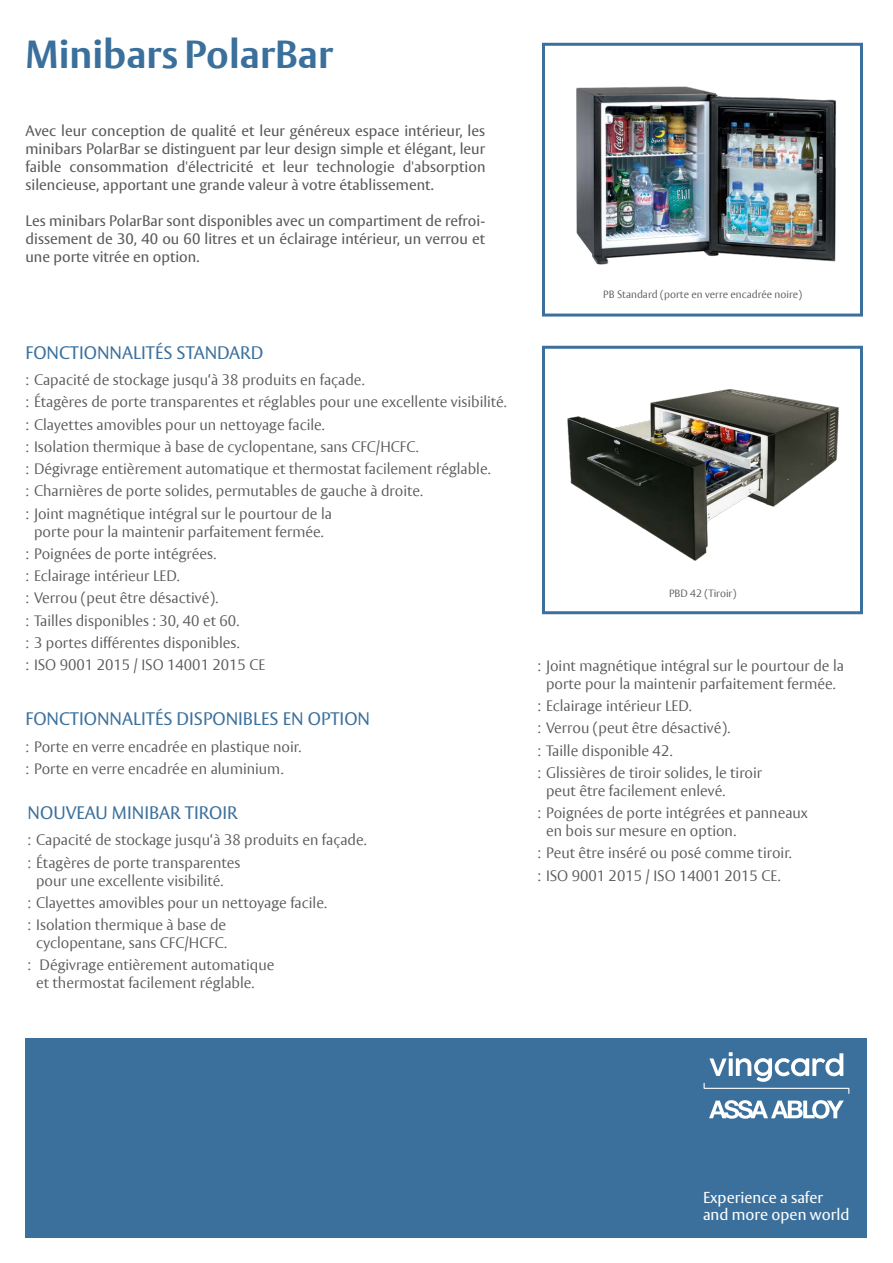
<style>
.page{position:relative;width:893px;height:1263px;background:#fff}
.page>*{position:absolute;margin:0;border:0;box-sizing:border-box;transform-origin:0 0}
.Rubrik_pos{font:700 39px "ASSA Vesta";color:#3b709c}
.DS_Heading_2{font:18px "ASSA Vesta";color:#3b709c}
.t1{font:15.75px/17.5px "ASSA Vesta";color:#fff}
.t2{font:300 15px/18px "ASSA Vesta";color:#58595b;text-align:center}
.DS_Ingress{font:15px/18px "ASSA Vesta";color:#58595b;text-align:justify}
._2010_DS_Picture_text{font:300 10.5px "ASSA Vesta";color:#58595b}
</style>
<div class="page">
<div style="left:26px;top:1038px;width:841px;height:199px;background:#3b709c"></div>
<svg style="left:709px;top:1100px;width:135px;height:19px"></svg>
<svg style="left:704px;top:1052px;width:145px;height:42px"></svg>
<div style="left:542px;top:43px;width:321px;height:274px;border:3px solid #3b709c"></div>
<div style="left:542px;top:346px;width:321px;height:268px;border:3px solid #3b709c"></div>
<img style="left:576px;top:86px;width:261px;height:179px">
<img style="left:567px;top:389px;width:272px;height:172px">
<p class="Rubrik_pos" style="left:26px;top:31px;width:309px">Minibars PolarBar</p>
<p class="DS_Ingress" style="left:26px;top:122px;width:461px">Avec leur conception de qualité et leur généreux espace intérieur, les minibars PolarBar se distinguent par leur design simple et élégant, leur faible consommation d'électricité et leur technologie d'absorption silencieuse, apportant une grande valeur à votre établissement.</p>
<p class="DS_Ingress" style="left:26px;top:212px;width:461px">Les minibars PolarBar sont disponibles avec un compartiment de refroi&shy;dissement de 30, 40 ou 60 litres et un éclairage intérieur, un verrou et une porte vitrée en option.</p>
<p class="DS_Heading_2" style="left:26px;top:341px;width:239px">FONCTIONNALITÉS STANDARD</p>
<p class="t2" style="left:26px;top:372px;width:340px">: Capacité de stockage jusqu‘à 38 produits en façade.</p>
<p class="t2" style="left:26px;top:394px;width:483px">: Étagères de porte transparentes et réglables pour une excellente visibilité.</p>
<p class="t2" style="left:26px;top:416px;width:301px">: Clayettes amovibles pour un nettoyage facile.</p>
<p class="t2" style="left:26px;top:438px;width:395px">: Isolation thermique à base de cyclopentane, sans CFC/HCFC.</p>
<p class="t2" style="left:26px;top:461px;width:467px">: Dégivrage entièrement automatique et thermostat facilement réglable.</p>
<p class="t2" style="left:26px;top:483px;width:399px">: Charnières de porte solides, permutables de gauche à droite.</p>
<p class="t2" style="left:26px;top:505px;width:308px">: Joint magnétique intégral sur le pourtour de la porte pour la maintenir parfaitement fermée.</p>
<p class="t2" style="left:26px;top:545px;width:192px">: Poignées de porte intégrées.</p>
<p class="t2" style="left:26px;top:568px;width:156px">: Eclairage intérieur LED.</p>
<p class="t2" style="left:26px;top:590px;width:194px">: Verrou (peut être désactivé).</p>
<p class="t2" style="left:26px;top:612px;width:215px">: Tailles disponibles : 30, 40 et 60.</p>
<p class="t2" style="left:26px;top:634px;width:216px">: 3 portes différentes disponibles.</p>
<p class="t2" style="left:26px;top:657px;width:241px">: ISO 9001 2015 / ISO 14001 2015 CE</p>
<p class="DS_Heading_2" style="left:26px;top:708px;width:346px">FONCTIONNALITÉS DISPONIBLES EN OPTION</p>
<p class="t2" style="left:26px;top:738px;width:277px">: Porte en verre encadrée en plastique noir.</p>
<p class="t2" style="left:26px;top:760px;width:259px">: Porte en verre encadrée en aluminium.</p>
<p class="DS_Heading_2" style="left:28px;top:802px;width:212px">NOUVEAU MINIBAR TIROIR</p>
<p class="t2" style="left:28px;top:832px;width:340px">: Capacité de stockage jusqu‘à 38 produits en façade.</p>
<p class="t2" style="left:28px;top:854px;width:214px">: Étagères de porte transparentes pour une excellente visibilité.</p>
<p class="t2" style="left:28px;top:894px;width:301px">: Clayettes amovibles pour un nettoyage facile.</p>
<p class="t2" style="left:28px;top:917px;width:201px">: Isolation thermique à base de cyclopentane, sans CFC/HCFC.</p>
<p class="t2" style="left:36px;top:957px;width:240px;text-align:left;text-indent:-9px">: Dégivrage entièrement automatique et thermostat facilement réglable.</p>
<p class="_2010_DS_Picture_text" style="left:603px;top:288px;width:200px">PB Standard (porte en verre encadrée noire)</p>
<p class="_2010_DS_Picture_text" style="left:669px;top:587px;width:69px">PBD 42 (Tiroir)</p>
<p class="t2" style="left:537px;top:657px;width:308px">: Joint magnétique intégral sur le pourtour de la porte pour la maintenir parfaitement fermée.</p>
<p class="t2" style="left:537px;top:697px;width:156px">: Eclairage intérieur LED.</p>
<p class="t2" style="left:537px;top:720px;width:194px">: Verrou (peut être désactivé).</p>
<p class="t2" style="left:537px;top:742px;width:137px">: Taille disponible 42.</p>
<p class="t2" style="left:546px;top:764px;width:218px;text-align:left;text-indent:-9px">: Glissières de tiroir solides, le tiroir peut être facilement enlevé.</p>
<p class="t2" style="left:546px;top:804px;width:263px;text-align:left;text-indent:-9px">: Poignées de porte intégrées et panneaux en bois sur mesure en option.</p>
<p class="t2" style="left:537px;top:845px;width:256px">: Peut être inséré ou posé comme tiroir.</p>
<p class="t2" style="left:537px;top:867px;width:244px">: ISO 9001 2015 / ISO 14001 2015 CE.</p>
<p class="t1" style="left:703px;top:1189px;width:148px">Experience a safer and more open world</p>
</div>
